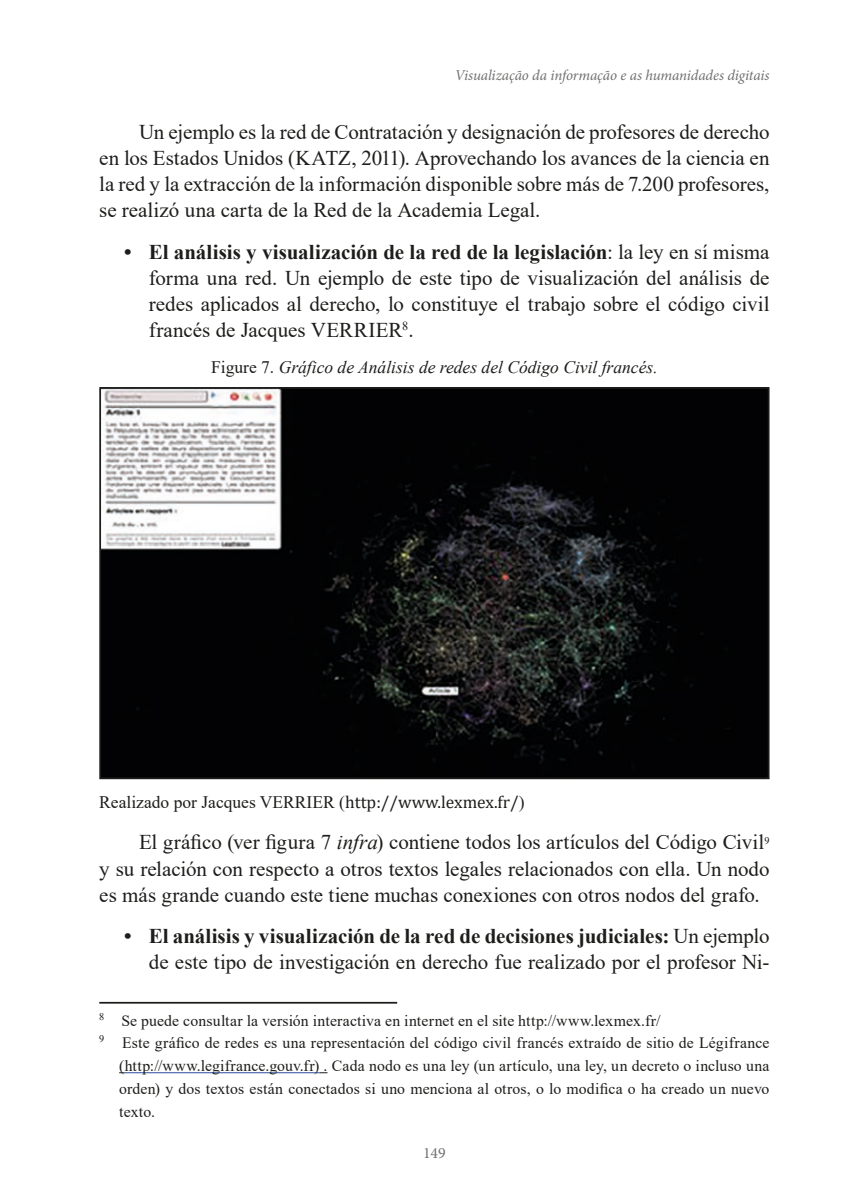
<style>
.page{position:relative;width:844px;height:1191px;background:#fff}
.page>*{position:absolute;margin:0;border:0;box-sizing:border-box;transform-origin:0 0}
.t1{font:21px/26.2px "Times New Roman";letter-spacing:-.005em;color:#1d1d1b;text-align:justify}
.t2{font:italic 17.5px "Times New Roman";color:#1d1d1b}
.t3{font:17.5px "Times New Roman";color:#1d1d1b}
.t4{font:15.75px "Times New Roman";letter-spacing:.01em;color:#1d1d1b}
.t5{font:15.75px "Minion Pro";color:#70706f}
.t6{font:italic 14.88px "Minion Pro";letter-spacing:-.005em;color:#70706f}
.s1{font-weight:700}
.s2{font-style:normal}
.s3{font-family:"Cambria"}
.s4{font-style:italic}
</style>
<div class="page">
<hr style="left:99px;top:1002px;width:298px;height:1px;background:#1d1d1b">
<hr style="left:125px;top:1072px;width:194px;height:1px;background:#2c4b9b">
<img style="left:102px;top:390px;width:664px;height:386px">
<div style="left:99px;top:387px;width:670px;height:392px;border:2px solid #1d1d1b"></div>
<p class="t6" style="left:454px;top:65px;width:316px">Visualização da informação e as humanidades digitais</p>
<p class="t1" style="left:99px;top:118px;width:671px;text-indent:40px">Un ejemplo es la red de Contratación y designación de profesores de derecho en los Estados Unidos (KATZ, 2011). Aprovechando los avances de la ciencia en la red y la extracción de la información disponible sobre más de 7.200 profesores, se realizó una carta de la Red de la Academia Legal.</p>
<p class="t1" style="left:149px;top:238px;width:622px;text-indent:-25px"><span class="s1">• El análisis y visualización de la red de la legislación</span>: la ley en sí misma forma una red. Un ejemplo de este tipo de visualización del análisis de redes aplicados al derecho, lo constituye el trabajo sobre el código civil francés de Jacques VERRIER<sup>8</sup>.</p>
<p class="t2" style="left:211px;top:355px;width:448px"><span class="s2">Figure 7.</span> Gráfico de Análisis de redes del Código Civil francés.</p>
<p class="t3" style="left:99px;top:790px;width:426px">Realizado por Jacques VERRIER (<span class="s3">http://www.lexmex.fr/</span>)</p>
<p class="t1" style="left:99px;top:828px;width:671px;text-indent:40px">El gráfico (ver figura 7 <span class="s4">infra</span>) contiene todos los artículos del Código Civil<sup>9 </sup>y su relación con respecto a otros textos legales relacionados con ella. Un nodo es más grande cuando este tiene muchas conexiones con otros nodos del grafo.</p>
<p class="t1" style="left:124px;top:922px;width:646px;text-align:right"><span class="s1">• El análisis y visualización de la red de decisiones judiciales:</span> Un ejemplo de este tipo de investigación en derecho fue realizado por el profesor Ni-</p>
<p class="t4" style="left:99px;top:1009px;width:562px"><sup>8</sup> Se puede consultar la versión interactiva en internet en el site http://www.lexmex.fr/</p>
<p class="t4" style="left:99px;top:1032px;width:671px"><sup>9</sup> Este gráfico de redes es una representación del código civil francés extraído de sitio de Légifrance</p>
<p class="t4" style="left:119px;top:1054px;width:651px">(http://www.legifrance.gouv.fr) . Cada nodo es una ley (un artículo, una ley, un decreto o incluso una</p>
<p class="t4" style="left:119px;top:1077px;width:651px">orden) y dos textos están conectados si uno menciona al otros, o lo modifica o ha creado un nuevo</p>
<p class="t4" style="left:119px;top:1100px;width:37px">texto.</p>
<p class="t5" style="left:423px;top:1142px;width:24px">149</p>
</div>
